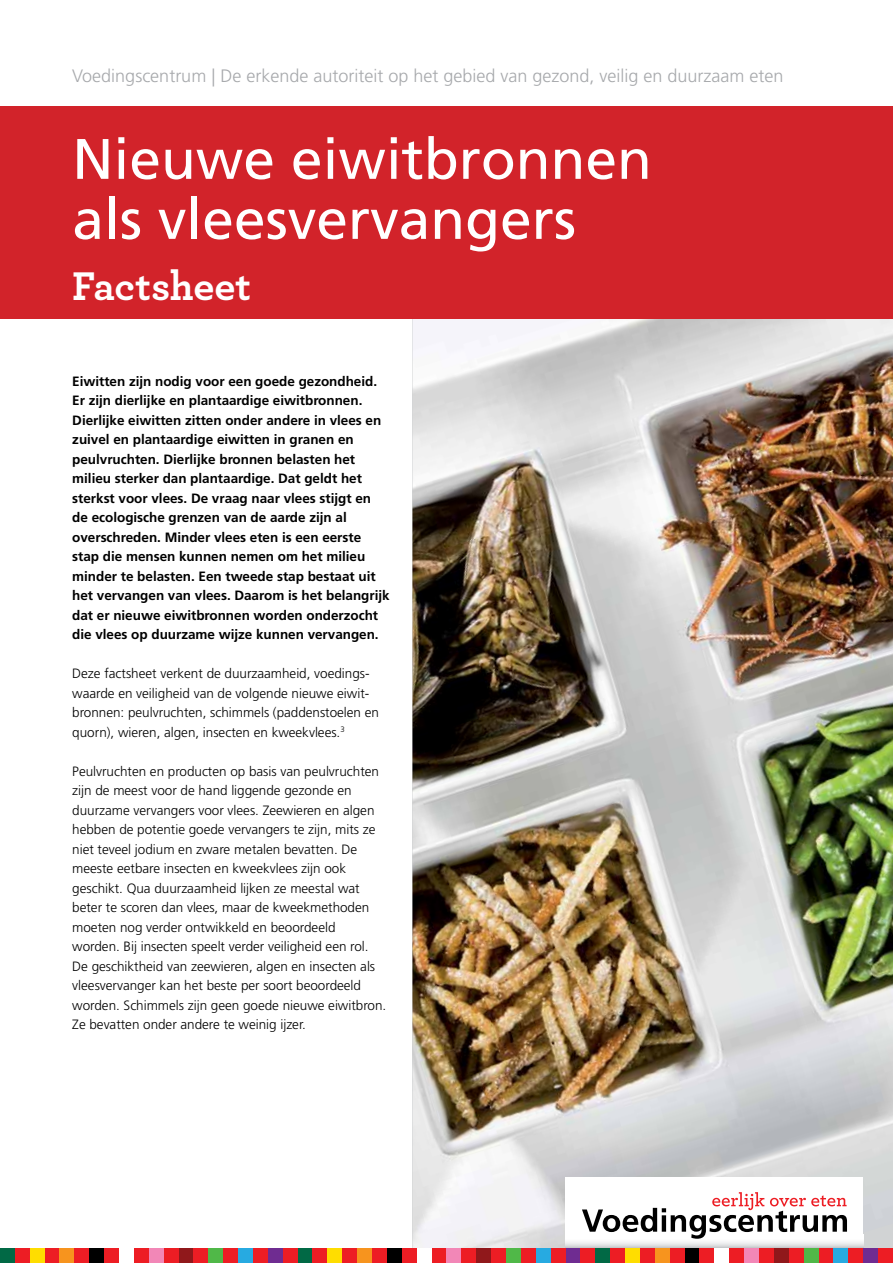
<style>
.page{position:relative;width:893px;height:1263px;background:#fff}
.page>*{position:absolute;margin:0;border:0;box-sizing:border-box;transform-origin:0 0}
.t1{font:57px/60px "Frutiger";color:#fff}
.t2{font:700 42px "Archer";letter-spacing:-.005em;color:#fff}
.t3{font:300 18px "Frutiger";color:#a7a9ac}
.t4{font:300 13.5px/19.5px "Frutiger";color:#000}
.t5{font:700 13.5px/19.5px "Frutiger";color:#000}
</style>
<div class="page">
<img style="left:412px;top:319px;width:481px;height:929px">
<div style="left:566px;top:1178px;width:297px;height:71px;background:#fff"></div>
<svg style="left:566px;top:1242px;width:297px;height:6px"></svg>
<svg style="left:582px;top:1192px;width:265px;height:47px"></svg>
<div style="left:0;top:1248px;width:15px;height:15px;background:#016945"></div>
<div style="left:15px;top:1248px;width:15px;height:15px;background:#ed1d24"></div>
<div style="left:30px;top:1248px;width:15px;height:15px;background:#fd0"></div>
<div style="left:45px;top:1248px;width:15px;height:15px;background:#ed1d24"></div>
<div style="left:60px;top:1248px;width:14px;height:15px;background:#f7941e"></div>
<div style="left:74px;top:1248px;width:15px;height:15px;background:#ed1d24"></div>
<div style="left:89px;top:1248px;width:15px;height:15px;background:#000"></div>
<div style="left:104px;top:1248px;width:15px;height:15px;background:#ed1d24"></div>
<div style="left:134px;top:1248px;width:15px;height:15px;background:#ed1d24"></div>
<div style="left:149px;top:1248px;width:15px;height:15px;background:#f287b7"></div>
<div style="left:164px;top:1248px;width:15px;height:15px;background:#ed1d24"></div>
<div style="left:179px;top:1248px;width:14px;height:15px;background:#90181b"></div>
<div style="left:193px;top:1248px;width:15px;height:15px;background:#ed1d24"></div>
<div style="left:208px;top:1248px;width:15px;height:15px;background:#50b848"></div>
<div style="left:223px;top:1248px;width:15px;height:15px;background:#ed1d24"></div>
<div style="left:238px;top:1248px;width:15px;height:15px;background:#27aae1"></div>
<div style="left:253px;top:1248px;width:15px;height:15px;background:#ed1d24"></div>
<div style="left:268px;top:1248px;width:15px;height:15px;background:#6f2c91"></div>
<div style="left:283px;top:1248px;width:15px;height:15px;background:#ed1d24"></div>
<div style="left:298px;top:1248px;width:15px;height:15px;background:#016945"></div>
<div style="left:313px;top:1248px;width:14px;height:15px;background:#ed1d24"></div>
<div style="left:327px;top:1248px;width:15px;height:15px;background:#fd0"></div>
<div style="left:342px;top:1248px;width:15px;height:15px;background:#ed1d24"></div>
<div style="left:357px;top:1248px;width:15px;height:15px;background:#f7941e"></div>
<div style="left:372px;top:1248px;width:15px;height:15px;background:#ed1d24"></div>
<div style="left:387px;top:1248px;width:15px;height:15px;background:#000"></div>
<div style="left:402px;top:1248px;width:15px;height:15px;background:#ed1d24"></div>
<div style="left:432px;top:1248px;width:14px;height:15px;background:#ed1d24"></div>
<div style="left:446px;top:1248px;width:15px;height:15px;background:#f287b7"></div>
<div style="left:461px;top:1248px;width:15px;height:15px;background:#ed1d24"></div>
<div style="left:476px;top:1248px;width:15px;height:15px;background:#90181b"></div>
<div style="left:491px;top:1248px;width:15px;height:15px;background:#ed1d24"></div>
<div style="left:506px;top:1248px;width:15px;height:15px;background:#50b848"></div>
<div style="left:521px;top:1248px;width:15px;height:15px;background:#ed1d24"></div>
<div style="left:536px;top:1248px;width:15px;height:15px;background:#27aae1"></div>
<div style="left:551px;top:1248px;width:15px;height:15px;background:#ed1d24"></div>
<div style="left:566px;top:1248px;width:14px;height:15px;background:#6f2c91"></div>
<div style="left:580px;top:1248px;width:15px;height:15px;background:#ed1d24"></div>
<div style="left:595px;top:1248px;width:15px;height:15px;background:#016945"></div>
<div style="left:610px;top:1248px;width:15px;height:15px;background:#ed1d24"></div>
<div style="left:625px;top:1248px;width:15px;height:15px;background:#fd0"></div>
<div style="left:640px;top:1248px;width:15px;height:15px;background:#ed1d24"></div>
<div style="left:655px;top:1248px;width:15px;height:15px;background:#f7941e"></div>
<div style="left:670px;top:1248px;width:15px;height:15px;background:#ed1d24"></div>
<div style="left:685px;top:1248px;width:14px;height:15px;background:#000"></div>
<div style="left:699px;top:1248px;width:15px;height:15px;background:#ed1d24"></div>
<div style="left:729px;top:1248px;width:15px;height:15px;background:#ed1d24"></div>
<div style="left:744px;top:1248px;width:15px;height:15px;background:#f287b7"></div>
<div style="left:759px;top:1248px;width:15px;height:15px;background:#ed1d24"></div>
<div style="left:774px;top:1248px;width:15px;height:15px;background:#90181b"></div>
<div style="left:789px;top:1248px;width:15px;height:15px;background:#ed1d24"></div>
<div style="left:804px;top:1248px;width:14px;height:15px;background:#50b848"></div>
<div style="left:818px;top:1248px;width:15px;height:15px;background:#ed1d24"></div>
<div style="left:833px;top:1248px;width:15px;height:15px;background:#27aae1"></div>
<div style="left:848px;top:1248px;width:15px;height:15px;background:#ed1d24"></div>
<div style="left:863px;top:1248px;width:15px;height:15px;background:#6f2c91"></div>
<div style="left:878px;top:1248px;width:15px;height:15px;background:#ed1d24"></div>
<div style="left:0;top:106px;width:893px;height:213px;background:#d2232a"></div>
<h3 class="t3" style="left:72px;top:65px;width:713px">Voedingscentrum | De erkende autoriteit op het gebied van gezond, veilig en duurzaam eten</h3>
<h1 class="t1" style="left:72px;top:129px;width:581px">Nieuwe eiwitbronnen als vleesvervangers</h1>
<h2 class="t2" style="left:72px;top:252px;width:180px">Factsheet</h2>
<p class="t5" style="left:72px;top:371px;width:319px">Eiwitten zijn nodig voor een goede gezondheid.<br>Er zijn dierlijke en plantaardige eiwitbronnen.<br>Dierlijke eiwitten zitten onder andere in vlees en zuivel en plantaardige eiwitten in granen en peulvruchten. Dierlijke bronnen belasten het milieu sterker dan plantaardige. Dat geldt het sterkst voor vlees. De vraag naar vlees stijgt en de ecologische grenzen van de aarde zijn al overschreden. Minder vlees eten is een eerste stap die mensen kunnen nemen om het milieu minder te belasten. Een tweede stap bestaat uit het vervangen van vlees. Daarom is het belangrijk dat er nieuwe eiwitbronnen worden onderzocht die vlees op duurzame wijze kunnen vervangen.</p>
<p class="t4" style="left:72px;top:664px;width:308px">Deze factsheet verkent de duurzaamheid, voedings&shy;waarde en veiligheid van de volgende nieuwe eiwit&shy;bronnen: peulvruchten, schimmels (paddenstoelen en quorn), wieren, algen, insecten en kweekvlees.<sup>3</sup></p>
<p class="t4" style="left:72px;top:761px;width:315px">Peulvruchten en producten op basis van peulvruchten zijn de meest voor de hand liggende gezonde en duurzame vervangers voor vlees. Zeewieren en algen hebben de potentie goede vervangers te zijn, mits ze niet teveel jodium en zware metalen bevatten. De meeste eetbare insecten en kweekvlees zijn ook geschikt. Qua duurzaamheid lijken ze meestal wat beter te scoren dan vlees, maar de kweekmethoden moeten nog verder ontwikkeld en beoordeeld worden. Bij insecten speelt verder veiligheid een rol.<br>De geschiktheid van zeewieren, algen en insecten als vleesvervanger kan het beste per soort beoordeeld worden. Schimmels zijn geen goede nieuwe eiwitbron.<br>Ze bevatten onder andere te weinig ijzer.</p>
</div>
